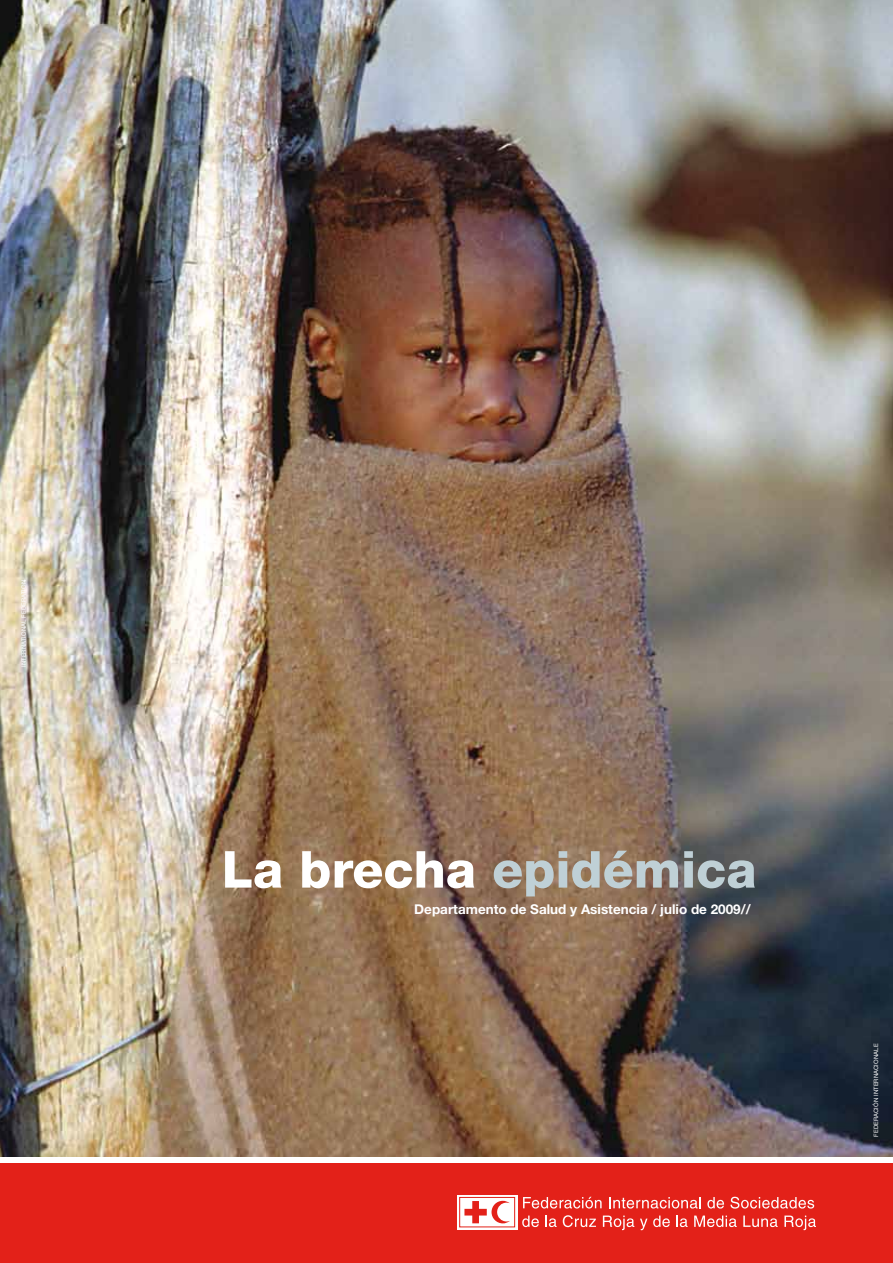
<style>
.page{position:relative;width:893px;height:1263px;background:#fff}
.page>*{position:absolute;margin:0;border:0;box-sizing:border-box;transform-origin:0 0}
.t1{font:800 51px "Helvetica Neue";color:#bfd0d6}
.t2{font:700 13.5px "Helvetica Neue";color:#fff}
.t3{font:6px "Helvetica Neue";letter-spacing:.025em;color:#fff}
.s1{color:#fff}
</style>
<div class="page">
<img style="left:0;top:0;width:893px;height:1157px">
<div style="left:0;top:1163px;width:893px;height:100px;background:#e32119"></div>
<svg style="left:457px;top:1195px;width:60px;height:34px"></svg>
<svg style="left:464px;top:1201px;width:46px;height:22px"></svg>
<div style="left:459px;top:1197px;width:56px;height:30px;border:1px solid #e32119"></div>
<svg style="left:523px;top:1197px;width:79px;height:11px"></svg>
<svg style="left:609px;top:1197px;width:92px;height:11px"></svg>
<svg style="left:707px;top:1197px;width:17px;height:11px"></svg>
<svg style="left:730px;top:1197px;width:84px;height:11px"></svg>
<svg style="left:522px;top:1215px;width:17px;height:12px"></svg>
<svg style="left:546px;top:1215px;width:11px;height:12px"></svg>
<svg style="left:563px;top:1215px;width:33px;height:12px"></svg>
<svg style="left:603px;top:1215px;width:31px;height:15px"></svg>
<svg style="left:640px;top:1218px;width:7px;height:12px"></svg>
<svg style="left:653px;top:1215px;width:17px;height:12px"></svg>
<svg style="left:676px;top:1215px;width:12px;height:12px"></svg>
<svg style="left:694px;top:1215px;width:43px;height:12px"></svg>
<svg style="left:743px;top:1215px;width:35px;height:12px"></svg>
<svg style="left:784px;top:1215px;width:32px;height:15px"></svg>
<p class="t3" style="left:20px;top:667px;width:89px;rotate:-90deg">international federation</p>
<h1 class="t1" style="left:222px;top:839px;width:536px"><span class="s1">La brecha</span> epidémica</h1>
<h2 class="t2" style="left:414px;top:901px;width:338px">Departamento de Salud y Asistencia / julio de 2009//</h2>
<p class="t3" style="left:872px;top:1137px;width:95px;rotate:-90deg">Federación I nternacionale</p>
</div>
